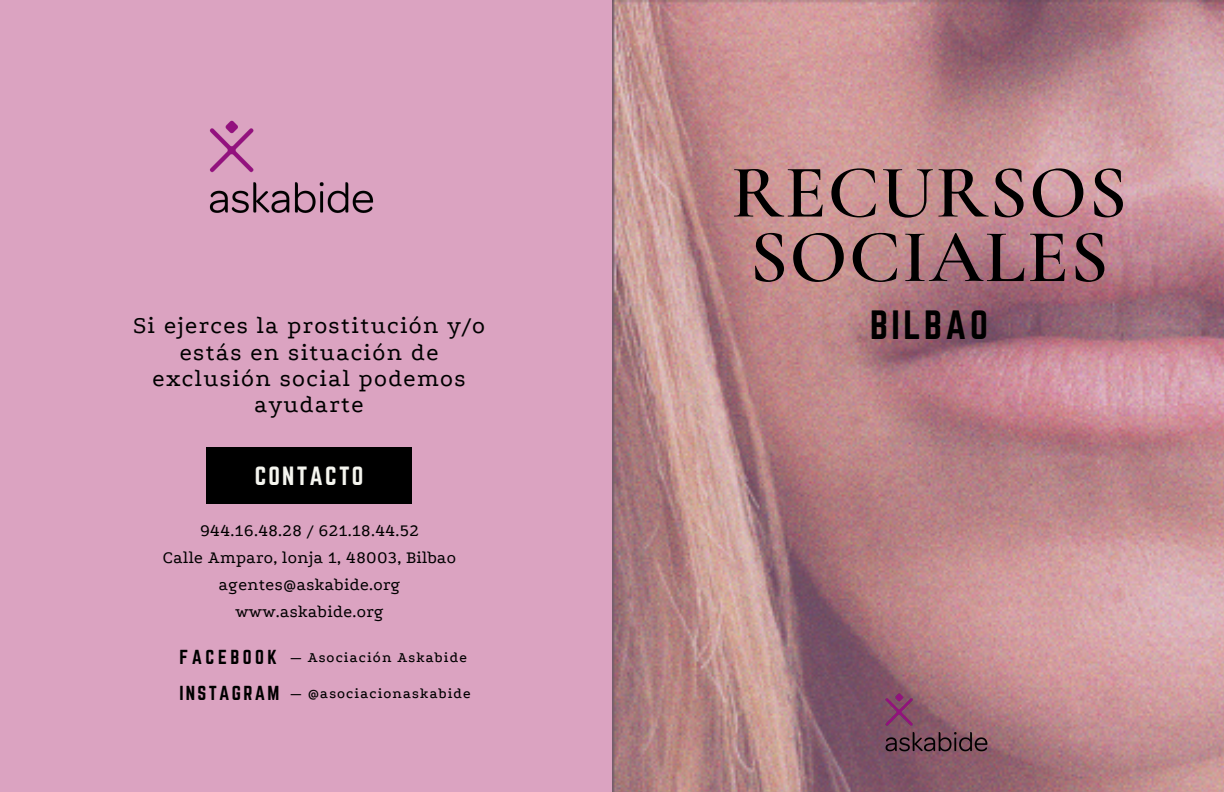
<style>
.page{position:relative;width:1224px;height:792px;background:#fff}
.page>*{position:absolute;margin:0;border:0;box-sizing:border-box;transform-origin:0 0}
.t1{font:600 75.7px/64.5px "Cormorant Garamond";letter-spacing:.02em;color:#000}
.t2{font:35.7px "Norwester";letter-spacing:.095em;color:#000}
.t3{font:24.7px/26.2px "Podkova";letter-spacing:.055em;color:#000;text-align:center}
.t4{font:23.1px "Norwester";letter-spacing:.095em;color:#f5f5ef}
.t5{font:17.7px/27px "Podkova";letter-spacing:.02em;color:#000;text-align:center}
.t6{font:17.7px/35.6px "Norwester";letter-spacing:.13em;color:#000}
.t7{font:500 15px "Podkova";letter-spacing:.075em;color:#000}
</style>
<div class="page">
<div style="left:0;top:0;width:612px;height:792px;background:#dba3c1"></div>
<div style="left:206px;top:447px;width:206px;height:57px;background:#000"></div>
<img style="left:612px;top:0;width:612px;height:792px">
<img style="left:209px;top:121px;width:165px;height:92px">
<img style="left:886px;top:694px;width:101px;height:58px">
<h3 class="t3" style="left:133px;top:313px;width:354px">Si ejerces la prostitución y/o estás en situación de exclusión social podemos ayudarte</h3>
<h3 class="t4" style="left:255px;top:461px;width:110px">CONTACTO</h3>
<p class="t5" style="left:163px;top:517px;width:295px">944.16.48.28 / 621.18.44.52<br>Calle Amparo, lonja 1, 48003, Bilbao agentes@askabide.org www.askabide.org</p>
<p class="t6" style="left:179px;top:639px;width:102px">FACEBOOK<br>INSTAGRAM</p>
<p class="t7" style="left:290px;top:649px;width:178px">— Asociación Askabide</p>
<p class="t7" style="left:290px;top:685px;width:182px">— @asociacionaskabide</p>
<h1 class="t1" style="left:731px;top:160px;width:397px">RECURSOS<br>SOCIALES</h1>
<h2 class="t2" style="left:870px;top:304px;width:119px">BILBAO</h2>
</div>
